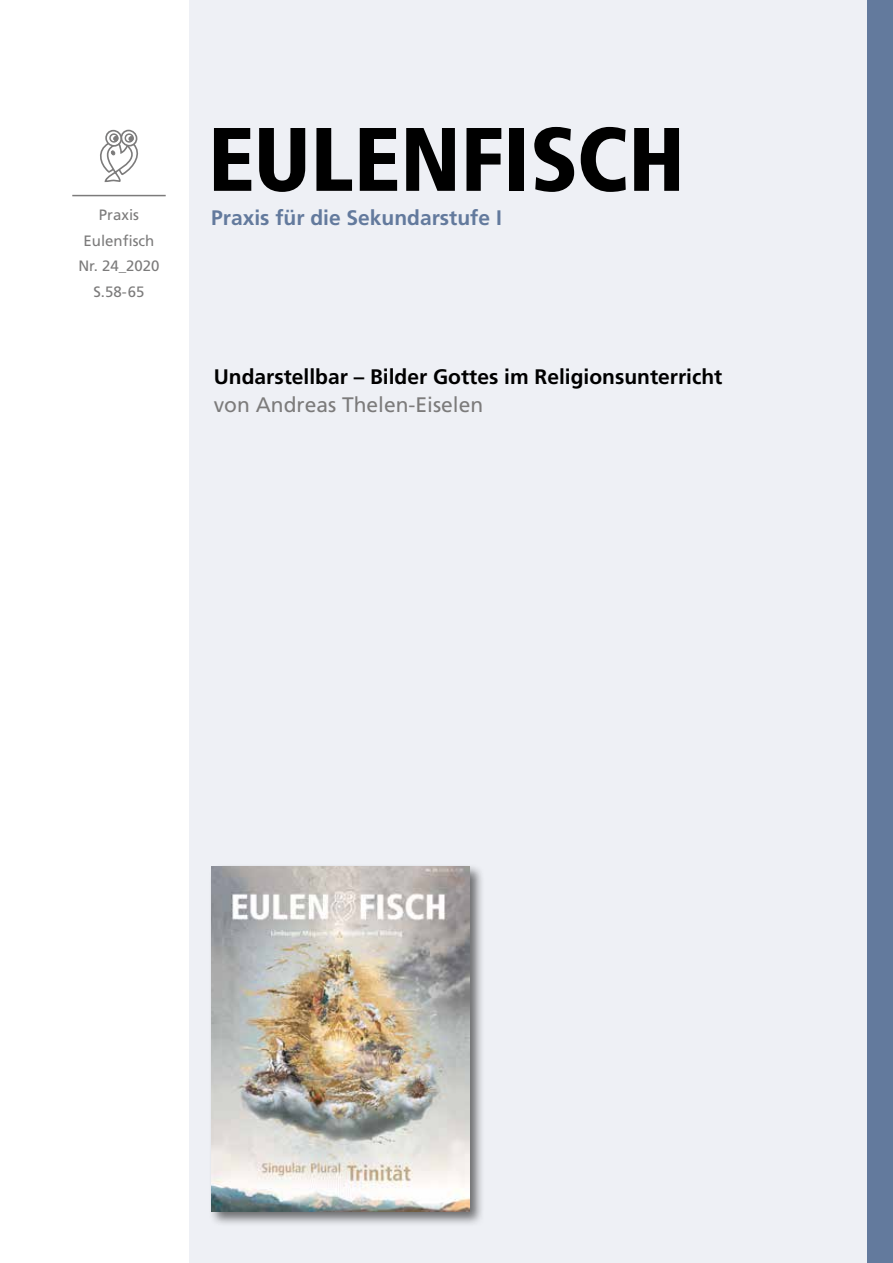
<style>
.page{position:relative;width:893px;height:1263px;background:#fff}
.page>*{position:absolute;margin:0;border:0;box-sizing:border-box;transform-origin:0 0}
.t1{font:900 condensed 90px "Frutiger LT Std";color:#000}
.t2{font:700 21px "Frutiger LT Pro";color:#000}
.t3{font:700 21px "Frutiger LT Pro";color:#637a9d}
.t4{font:21px "Frutiger LT Pro";color:#7c7b7b}
.t5{font:15px/25.5px "Frutiger LT Pro";color:#7c7b7b;text-align:center}
</style>
<div class="page">
<div style="left:189px;top:0;width:679px;height:1263px;background:#eef0f5"></div>
<div style="left:867px;top:0;width:26px;height:1263px;background:#637a9d"></div>
<hr style="left:72px;top:195px;width:94px;height:1px;background:#7c7b7b">
<div style="left:105px;top:130px;width:17px;height:17px;border:2px solid #7c7b7b;border-radius:50%"></div>
<div style="left:120px;top:130px;width:18px;height:17px;border:2px solid #7c7b7b;border-radius:50%"></div>
<div style="left:109px;top:133px;width:10px;height:10px;border:2px solid #7c7b7b;border-radius:50%"></div>
<div style="left:125px;top:133px;width:9px;height:10px;border:2px solid #7c7b7b;border-radius:50%"></div>
<svg style="left:100px;top:136px;width:39px;height:46px"></svg>
<div style="left:208px;top:864px;width:277px;height:363px;background:#000;opacity:.55"></div>
<img style="left:211px;top:867px;width:259px;height:344px">
<p class="t5" style="left:78px;top:202px;width:83px">Praxis<br>Eulenfisch<br>Nr. 24_2020<br>S.58-65</p>
<h1 class="t1" style="left:208px;top:105px;width:478px">EULENFISCH</h1>
<p class="t3" style="left:211px;top:205px;width:292px">Praxis für die Sekundarstufe I</p>
<p class="t2" style="left:214px;top:364px;width:510px">Undarstellbar – Bilder Gottes im Religionsunterricht</p>
<p class="t4" style="left:214px;top:392px;width:271px">von Andreas Thelen-Eiselen</p>
</div>
